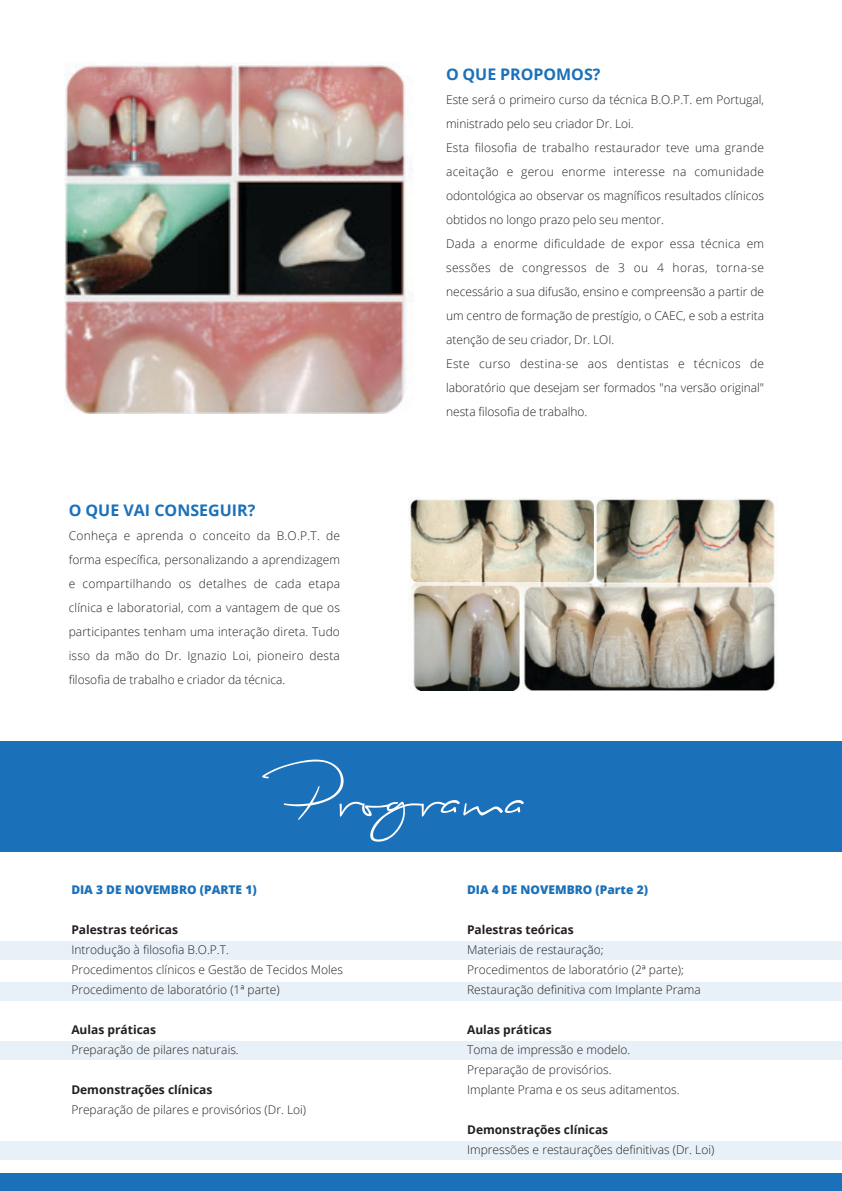
<style>
.page{position:relative;width:842px;height:1191px;background:#fff}
.page>*{position:absolute;margin:0;border:0;box-sizing:border-box;transform-origin:0 0}
.t1{font:76.2px "Biloxi Script";color:#fff}
.t2{font:700 16px "Open Sans";color:#1b71b9}
.t3{font:300 12px/24px "Open Sans";color:#231f20}
.t4{font:700 12px "Open Sans";color:#231f20}
.t5{font:800 12px "Open Sans";color:#1b71b9}
</style>
<div class="page">
<div style="left:0;top:941px;width:842px;height:18px;background:#e8f1f8"></div>
<div style="left:0;top:981px;width:842px;height:19px;background:#e8f1f8"></div>
<div style="left:0;top:1041px;width:842px;height:18px;background:#e8f1f8"></div>
<div style="left:0;top:1141px;width:842px;height:18px;background:#e8f1f8"></div>
<div style="left:0;top:741px;width:842px;height:110px;background:#1b71b9"></div>
<img style="left:64px;top:63px;width:349px;height:350px">
<img style="left:409px;top:497px;width:366px;height:193px">
<div style="left:0;top:1173px;width:842px;height:18px;background:#1b71b9"></div>
<h2 class="t2" style="left:69px;top:498px;width:188px">O QUE VAI CONSEGUIR?</h2>
<p class="t3" style="left:69px;top:523px;width:273px;text-align:justify">Conheça e aprenda o conceito da B.O.P.T. de forma específica, personalizando a aprendizagem e compartilhando os detalhes de cada etapa clínica e laboratorial, com a vantagem de que os participantes tenham uma interação direta. Tudo isso da mão do Dr. Ignazio Loi, pioneiro desta filosofia de trabalho e criador da técnica.</p>
<h2 class="t2" style="left:446px;top:63px;width:156px">O QUE PROPOMOS?</h2>
<p class="t3" style="left:446px;top:87px;width:320px">Este será o primeiro curso da técnica B.O.P.T. em Portugal, ministrado pelo seu criador Dr. Loi.<br>Esta filosofia de trabalho restaurador teve uma grande aceitação e gerou enorme interesse na comunidade odontológica ao observar os magníficos resultados clínicos obtidos no longo prazo pelo seu mentor.<br>Dada a enorme dificuldade de expor essa técnica em sessões de congressos de 3 ou 4 horas, torna-se necessário a sua difusão, ensino e compreensão a partir de um centro de formação de prestígio, o CAEC, e sob a estrita atenção de seu criador, Dr. LOI.<br>Este curso destina-se aos dentistas e técnicos de laboratório que desejam ser formados "na versão original" nesta filosofia de trabalho.</p>
<h1 class="t1" style="left:294px;top:750px;width:232px">Programa</h1>
<p class="t5" style="left:71px;top:880px;width:187px">DIA 3 DE NOVEMBRO (PARTE 1)</p>
<p class="t4" style="left:71px;top:921px;width:108px">Palestras teóricas</p>
<p class="t3" style="left:71px;top:939px;width:273px;line-height:20px">Introdução à filosofia B.O.P.T.<br>Procedimentos clínicos e Gestão de Tecidos Moles<br>Procedimento de laboratório (1ª parte)</p>
<p class="t4" style="left:71px;top:1021px;width:86px">Aulas práticas</p>
<p class="t3" style="left:71px;top:1037px;width:169px">Preparação de pilares naturais.</p>
<p class="t4" style="left:71px;top:1081px;width:143px">Demonstrações clínicas</p>
<p class="t3" style="left:71px;top:1097px;width:236px">Preparação de pilares e provisórios (Dr. Loi)</p>
<p class="t5" style="left:467px;top:880px;width:182px">DIA 4 DE NOVEMBRO (Parte 2)</p>
<p class="t4" style="left:467px;top:921px;width:108px">Palestras teóricas</p>
<p class="t3" style="left:467px;top:939px;width:235px;line-height:20px">Materiais de restauração;<br>Procedimentos de laboratório (2ª parte);<br>Restauração definitiva com Implante Prama</p>
<p class="t4" style="left:467px;top:1021px;width:86px">Aulas práticas</p>
<p class="t3" style="left:467px;top:1039px;width:214px;line-height:20px">Toma de impressão e modelo.<br>Preparação de provisórios.<br>Implante Prama e os seus aditamentos.</p>
<p class="t4" style="left:467px;top:1121px;width:143px">Demonstrações clínicas</p>
<p class="t3" style="left:467px;top:1137px;width:249px">Impressões e restaurações definitivas (Dr. Loi)</p>
</div>
